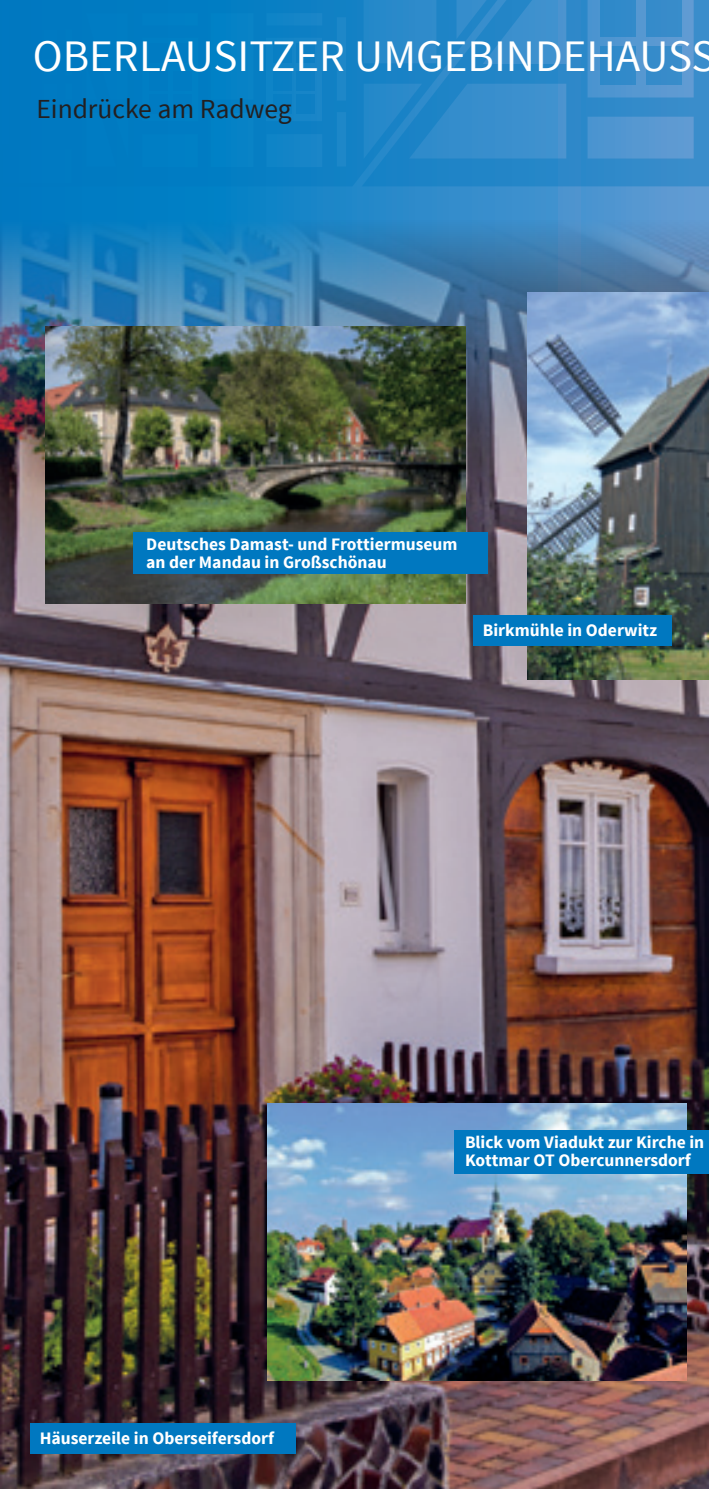
<style>
.page{position:relative;width:709px;height:1489px;background:#fff}
.page>*{position:absolute;margin:0;border:0;box-sizing:border-box;transform-origin:0 0}
.t1{font:45px "Source Sans Pro";color:#fff}
.t2{font:27.5px "Source Sans Pro";color:#231f20}
.t3{font:700 17.5px/17.5px "Source Sans Pro";color:#fff}
</style>
<div class="page">
<img style="left:0;top:478px;width:709px;height:1010px">
<img style="left:0;top:186px;width:709px;height:292px">
<svg style="left:0;top:0;width:362px;height:186px;background:#057dc3"></svg>
<svg style="left:362px;top:0;width:347px;height:186px;background:#338bca"></svg>
<div style="left:173px;top:95px;width:19px;height:19px;background:#0078c0"></div>
<div style="left:273px;top:95px;width:18px;height:19px;background:#097fc4"></div>
<div style="left:173px;top:71px;width:19px;height:19px;background:#0078c0"></div>
<div style="left:149px;top:43px;width:18px;height:20px;background:#0078c0"></div>
<div style="left:149px;top:71px;width:18px;height:19px;background:#0078c0"></div>
<div style="left:149px;top:95px;width:18px;height:19px;background:#0078c0"></div>
<div style="left:273px;top:71px;width:18px;height:19px;background:#097fc4"></div>
<div style="left:296px;top:95px;width:19px;height:19px;background:#0d7fc4"></div>
<div style="left:273px;top:43px;width:18px;height:20px;background:#097fc4"></div>
<div style="left:296px;top:43px;width:19px;height:20px;background:#0d7fc4"></div>
<div style="left:296px;top:71px;width:19px;height:19px;background:#0d7fc4"></div>
<div style="left:173px;top:43px;width:19px;height:20px;background:#0078c0"></div>
<img style="left:45px;top:326px;width:420px;height:277px">
<img style="left:267px;top:1103px;width:420px;height:277px">
<img style="left:527px;top:293px;width:182px;height:386px">
<div style="left:30px;top:1422px;width:266px;height:31px;background:#0078c0"></div>
<div style="left:472px;top:615px;width:199px;height:30px;background:#0078c0"></div>
<div style="left:133px;top:532px;width:354px;height:42px;background:#0078c0"></div>
<div style="left:455px;top:1130px;width:254px;height:43px;background:#0078c0"></div>
<p class="t1" style="left:33px;top:29px;width:684px">OBERLAUSITZER UMGEBINDEHAUSS</p>
<p class="t2" style="left:36px;top:92px;width:257px">Eindrücke am Radweg</p>
<p class="t3" style="left:146px;top:536px;width:313px">Deutsches Damast- und Frottiermuseum an der Mandau in Großschönau</p>
<p class="t3" style="left:483px;top:622px;width:176px">Birkmühle in Oderwitz</p>
<p class="t3" style="left:40px;top:1430px;width:236px">Häuserzeile in Oberseifersdorf</p>
<p class="t3" style="left:465px;top:1134px;width:241px">Blick vom Viadukt zur Kirche in<br>Kottmar OT Obercunnersdorf</p>
</div>
